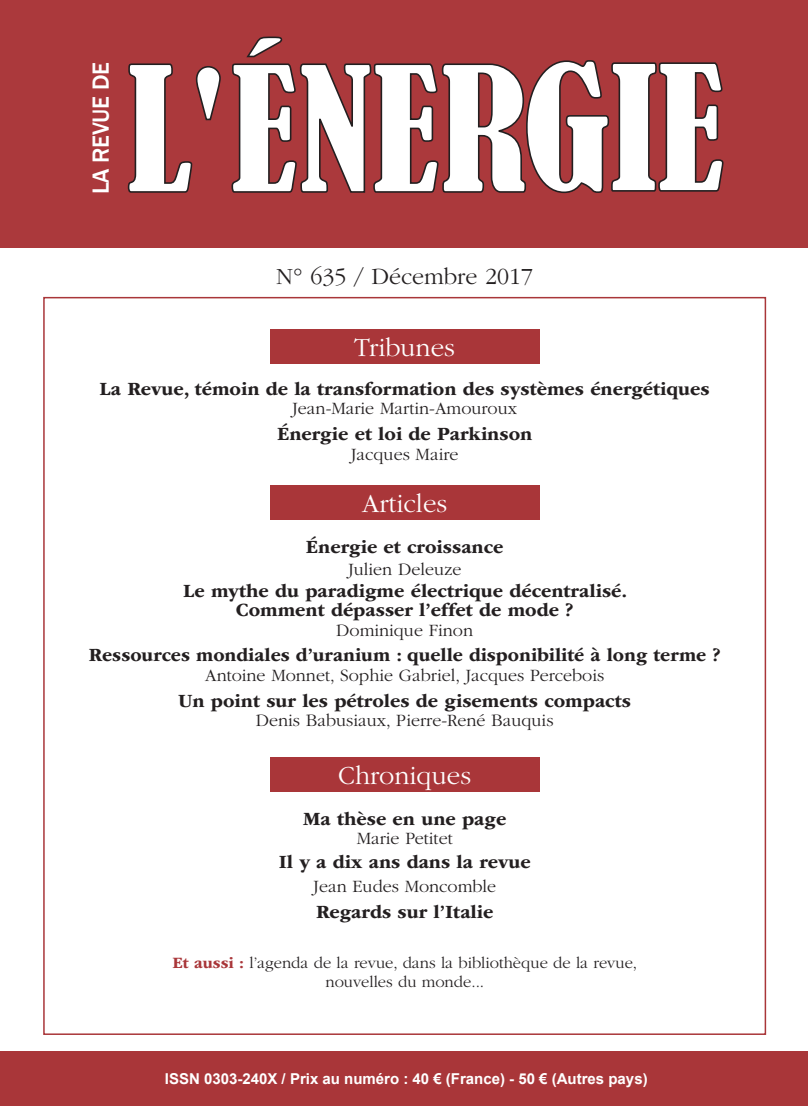
<style>
.page{position:relative;width:808px;height:1106px;background:#fff}
.page>*{position:absolute;margin:0;border:0;box-sizing:border-box;transform-origin:0 0}
.t1{font:300 27px "ITC Garamond Std";color:#fff}
.t2{font:300 24px "ITC Garamond Std";color:#231f20}
.t3{font:500 24px "Franklin Gothic";letter-spacing:-.01em;color:#fff}
.t4{font:700 19.5px/19.5px "ITC Garamond Std";color:#231f20;text-align:center}
.t5{font:300 18px "ITC Garamond Std";color:#231f20}
.t6{font:300 16.5px/19.5px "ITC Garamond Std";color:#231f20;text-align:center}
.t7{font:700 15px "Arial";color:#fff}
.s1{font-weight:700;color:#a93639}
</style>
<div class="page">
<div style="left:270px;top:330px;width:269px;height:34px;background:#a93639"></div>
<div style="left:1px;top:0;width:807px;height:248px;background:#ab393c"></div>
<div style="left:0;top:1052px;width:808px;height:54px;background:#a93639"></div>
<svg style="left:127px;top:36px;width:398px;height:157px"></svg>
<svg style="left:525px;top:60px;width:199px;height:134px"></svg>
<div style="left:270px;top:485px;width:269px;height:34px;background:#a93639"></div>
<div style="left:270px;top:757px;width:269px;height:34px;background:#a93639"></div>
<p class="t3" style="left:86px;top:194px;width:133px;rotate:-90deg">LA REVUE DE</p>
<p class="t2" style="left:276px;top:264px;width:258px">N° 635 / Décembre 2017</p>
<h1 class="t1" style="left:354px;top:333px;width:102px">Tribunes</h1>
<p class="t4" style="left:100px;top:379px;width:611px">La Revue, témoin de la transformation des systèmes énergétiques</p>
<p class="t5" style="left:292px;top:399px;width:226px">Jean-Marie Martin-Amouroux</p>
<p class="t4" style="left:277px;top:424px;width:257px">Énergie et loi de Parkinson</p>
<p class="t5" style="left:351px;top:444px;width:109px">Jacques Maire</p>
<h1 class="t1" style="left:362px;top:489px;width:87px">Articles</h1>
<p class="t4" style="left:306px;top:537px;width:199px">Énergie et croissance</p>
<p class="t5" style="left:348px;top:559px;width:115px">Julien Deleuze</p>
<p class="t4" style="left:183px;top:580px;width:446px">Le mythe du paradigme électrique décentralisé.<br>Comment dépasser l’effet de mode ?</p>
<p class="t5" style="left:336px;top:620px;width:138px">Dominique Finon</p>
<p class="t4" style="left:89px;top:645px;width:633px">Ressources mondiales d’uranium : quelle disponibilité à long terme ?</p>
<p class="t5" style="left:205px;top:665px;width:401px">Antoine Monnet, Sophie Gabriel, Jacques Percebois</p>
<p class="t4" style="left:178px;top:691px;width:454px">Un point sur les pétroles de gisements compacts</p>
<p class="t5" style="left:256px;top:711px;width:299px">Denis Babusiaux, Pierre-René Bauquis</p>
<h1 class="t1" style="left:338px;top:760px;width:134px">Chroniques</h1>
<p class="t4" style="left:303px;top:808px;width:205px">Ma thèse en une page</p>
<p class="t5" style="left:357px;top:828px;width:97px">Marie Petitet</p>
<p class="t4" style="left:279px;top:852px;width:254px">Il y a dix ans dans la revue</p>
<p class="t5" style="left:313px;top:876px;width:184px">Jean Eudes Moncomble</p>
<p class="t4" style="left:316px;top:901px;width:179px">Regards sur l’Italie</p>
<p class="t6" style="left:172px;top:952px;width:466px"><span class="s1">Et aussi :</span> l’agenda de la revue, dans la bibliothèque de la revue, nouvelles du monde...</p>
<p class="t7" style="left:165px;top:1068px;width:484px">ISSN 0303-240X / Prix au numéro : 40 € (France) - 50 € (Autres pays)</p>
</div>
